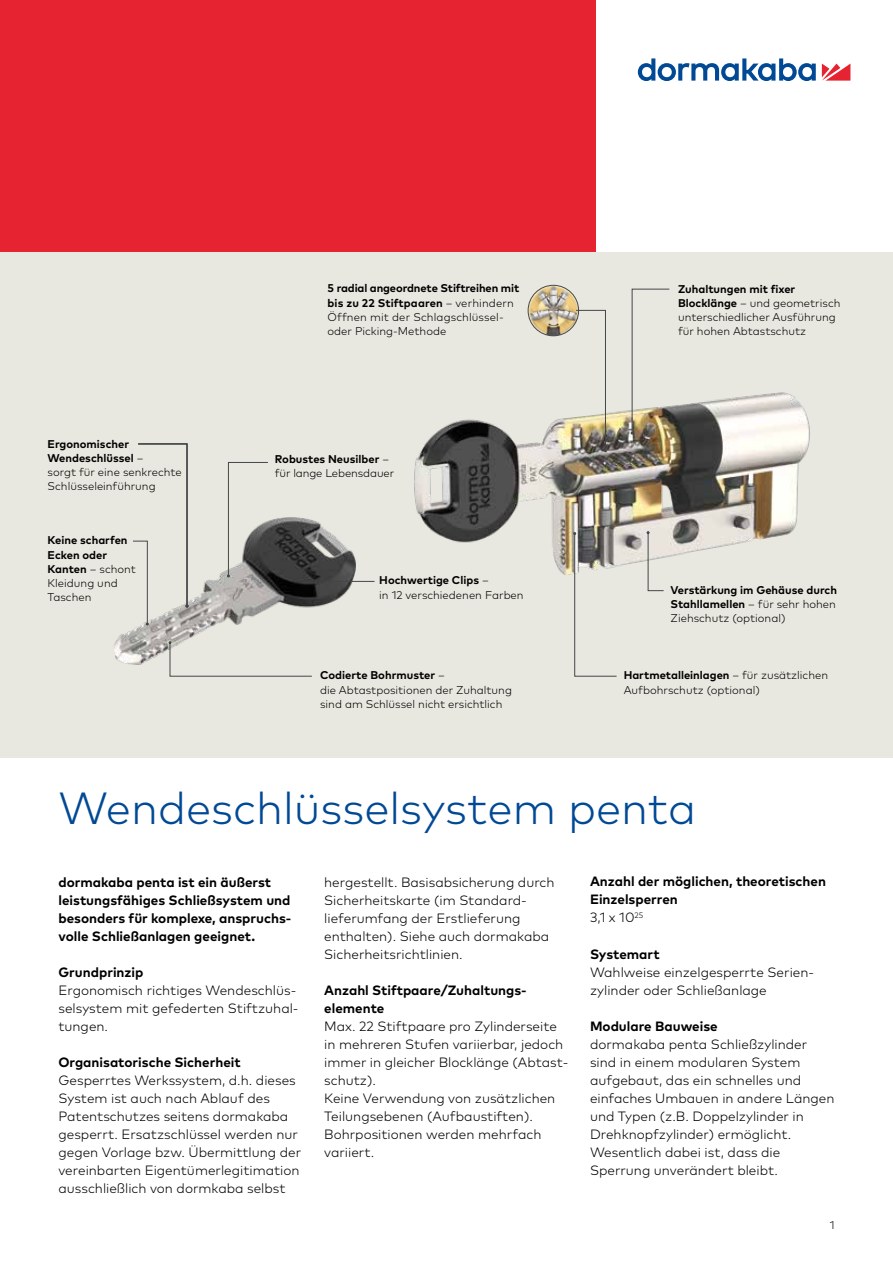
<style>
.page{position:relative;width:893px;height:1263px;background:#fff}
.page>*{position:absolute;margin:0;border:0;box-sizing:border-box;transform-origin:0 0}
.t1{font:300 45px "Mark Pro";color:#004994}
.t2{font:300 13.5px/18px "Mark Pro";color:#000}
.t3{font:700 13.5px/18px "Mark Pro";color:#000}
.t4{font:300 11.25px/14.2px "Mark Pro";color:#000}
.t5{font:700 11.25px/14.2px "Mark Pro";color:#000}
.s1{font-weight:700}
.s2{font-weight:300}
</style>
<div class="page">
<svg style="left:822px;top:64px;width:28px;height:17px"></svg>
<svg style="left:638px;top:58px;width:178px;height:23px"></svg>
<div style="left:0;top:0;width:595px;height:253px;background:#e62330"></div>
<div style="left:0;top:253px;width:893px;height:505px;background:#e9e8e0"></div>
<img style="left:414px;top:392px;width:396px;height:183px">
<img style="left:113px;top:518px;width:242px;height:146px">
<img style="left:528px;top:285px;width:51px;height:51px;border-radius:25px">
<div style="left:528px;top:285px;width:51px;height:51px;border:1px solid #444749;border-radius:50%"></div>
<svg style="left:132px;top:443px;width:57px;height:182px"></svg>
<svg style="left:168px;top:641px;width:145px;height:36px"></svg>
<svg style="left:227px;top:462px;width:42px;height:115px"></svg>
<svg style="left:631px;top:288px;width:39px;height:147px"></svg>
<svg style="left:573px;top:532px;width:44px;height:145px"></svg>
<svg style="left:647px;top:531px;width:17px;height:60px"></svg>
<svg style="left:575px;top:310px;width:32px;height:142px"></svg>
<hr style="left:332px;top:581px;width:43px;height:1px;background:#444749">
<p class="t4" style="left:48px;top:436px;width:136px"><span class="s1">Ergonomischer<br>Wendeschlüssel</span> –<br>sorgt für eine senkrechte<br>Schlüsseleinführung</p>
<p class="t5" style="left:48px;top:532px;width:90px">Keine scharfen<br>Ecken oder<br>Kanten <span class="s2">– schont<br>Kleidung und<br>Taschen</span></p>
<p class="t4" style="left:328px;top:280px;width:193px"><span class="s1">5 radial angeordnete Stiftreihen mit bis zu 22 Stiftpaaren</span> – verhindern<br>Öffnen mit der Schlagschlüssel&shy;oder Picking-Methode</p>
<p class="t4" style="left:275px;top:451px;width:121px"><span class="s1">Robustes Neusilber</span> – für lange Lebensdauer</p>
<p class="t4" style="left:379px;top:572px;width:146px"><span class="s1">Hochwertige Clips</span> –<br>in 12 verschiedenen Farben</p>
<p class="t4" style="left:320px;top:667px;width:193px"><span class="s1">Codierte Bohrmuster</span> –<br>die Abtastpositionen der Zuhaltung sind am Schlüssel nicht ersichtlich</p>
<p class="t4" style="left:678px;top:281px;width:164px"><span class="s1">Zuhaltungen mit fixer<br>Blocklänge</span> – und geometrisch unterschiedlicher Ausführung für hohen Abtastschutz</p>
<p class="t5" style="left:671px;top:582px;width:168px;text-align:justify">Verstärkung im Gehäuse durch Stahllamellen <span class="s2">– für sehr hohen Ziehschutz (optional)</span></p>
<p class="t4" style="left:624px;top:667px;width:206px"><span class="s1">Hartmetalleinlagen</span> – für zusätzlichen<br>Aufbohrschutz (optional)</p>
<h1 class="t1" style="left:58px;top:774px;width:639px">Wendeschlüsselsystem penta</h1>
<p class="t3" style="left:58px;top:872px;width:234px">dormakaba penta ist ein äußerst leistungsfähiges Schließsystem und besonders für komplexe, anspruchs&shy;volle Schließanlagen geeignet.</p>
<p class="t3" style="left:58px;top:962px;width:87px">Grundprinzip</p>
<p class="t2" style="left:58px;top:980px;width:242px">Ergonomisch richtiges Wendeschlüs&shy;selsystem mit gefederten Stiftzuhal&shy;tungen.</p>
<p class="t3" style="left:58px;top:1052px;width:184px">Organisatorische Sicherheit</p>
<p class="t2" style="left:58px;top:1070px;width:244px">Gesperrtes Werkssystem, d.h. dieses System ist auch nach Ablauf des Patentschutzes seitens dormakaba gesperrt. Ersatzschlüssel werden nur gegen Vorlage bzw. Übermittlung der vereinbarten Eigentümerlegitimation ausschließlich von dormkaba selbst</p>
<p class="t2" style="left:324px;top:872px;width:232px">hergestellt. Basisabsicherung durch Sicherheitskarte (im Standard&shy;lieferumfang der Erstlieferung enthalten). Siehe auch dormakaba Sicherheitsrichtlinien.</p>
<p class="t3" style="left:324px;top:979px;width:204px">Anzahl Stiftpaare/Zuhaltungs&shy;elemente</p>
<p class="t2" style="left:324px;top:1016px;width:246px">Max. 22 Stiftpaare pro Zylinderseite in mehreren Stufen variierbar, jedoch immer in gleicher Blocklänge (Abtast&shy;schutz).<br>Keine Verwendung von zusätzlichen<br>Teilungsebenen (Aufbaustiften).<br>Bohrpositionen werden mehrfach variiert.</p>
<p class="t3" style="left:590px;top:871px;width:238px">Anzahl der möglichen, theoretischen<br>Einzelsperren<br><span class="s2">3,1 x 10</span><sup>25</sup></p>
<p class="t3" style="left:590px;top:944px;width:71px">Systemart</p>
<p class="t2" style="left:590px;top:962px;width:226px">Wahlweise einzelgesperrte Serien&shy;zylinder oder Schließanlage</p>
<p class="t3" style="left:590px;top:1016px;width:129px">Modulare Bauweise</p>
<p class="t2" style="left:590px;top:1034px;width:246px">dormakaba penta Schließzylinder sind in einem modularen System aufgebaut, das ein schnelles und einfaches Umbauen in andere Längen und Typen (z.B. Doppelzylinder in<br>Drehknopfzylinder) ermöglicht.<br>Wesentlich dabei ist, dass die<br>Sperrung unverändert bleibt.</p>
<p class="t4" style="left:830px;top:1216px;width:6px">1</p>
</div>
